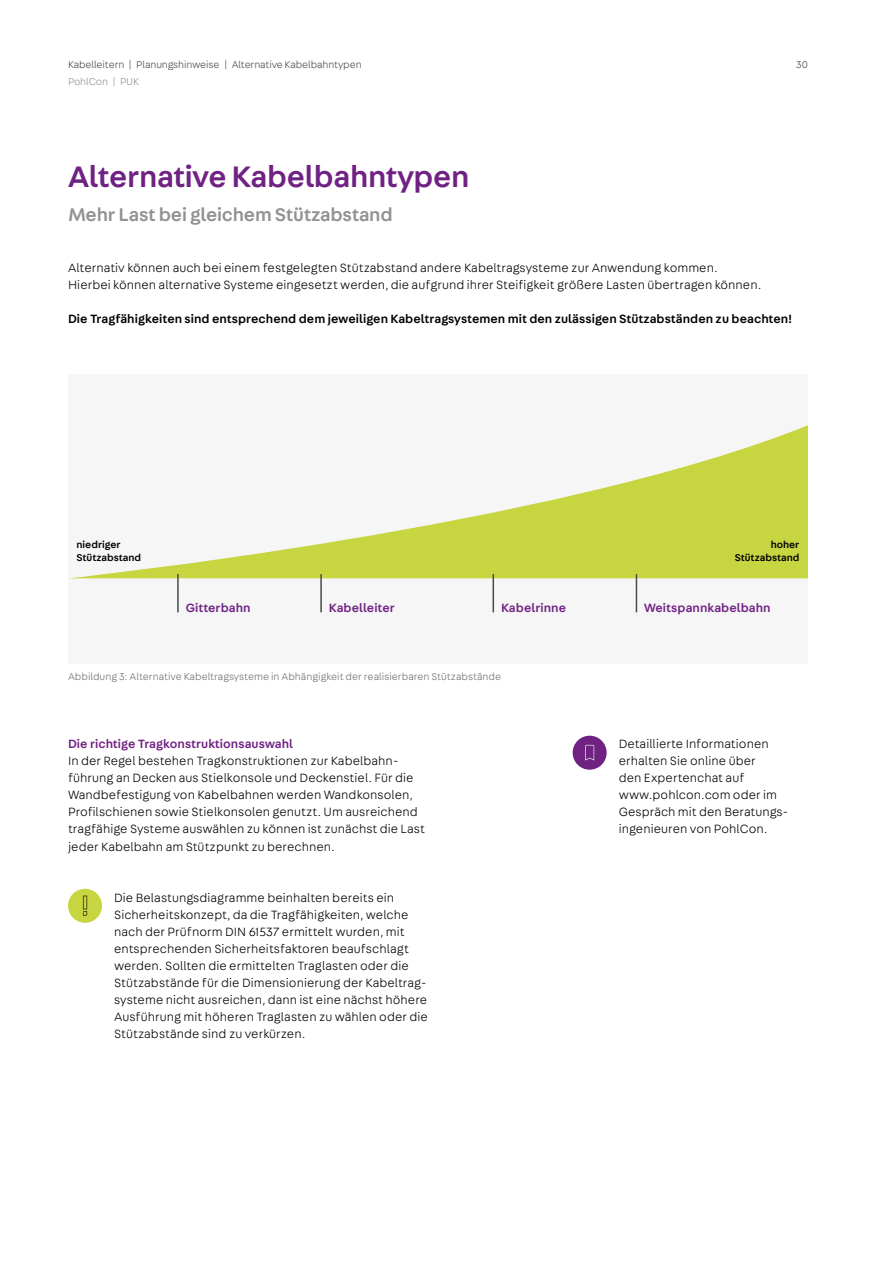
<style>
.page{position:relative;width:893px;height:1263px;background:#fff}
.page>*{position:absolute;margin:0;border:0;box-sizing:border-box;transform-origin:0 0}
.t1{font:500 31.5px "Fabriga";letter-spacing:-.01em;color:#702283}
.t2{font:500 19.5px "Fabriga";letter-spacing:-.01em;color:#929292}
.t3{font:300 12.75px/17px "Fabriga";letter-spacing:.005em;color:#000}
.t4{font:500 12.75px "Fabriga";letter-spacing:.005em;color:#000}
.t5{font:500 12.75px "Fabriga";letter-spacing:.005em;color:#702283}
.t6{font:300 10.5px "Fabriga";color:#706f6f}
.t7{font:300 10.5px "Fabriga";letter-spacing:-.01em;color:#4a4a49}
.t8{font:500 10.5px/13.6px "Fabriga";color:#000;text-align:right}
.t9{font:300 10.5px "Fabriga";letter-spacing:-.01em;color:#929292}
</style>
<div class="page">
<div style="left:68px;top:374px;width:740px;height:289px;background:#f6f6f6"></div>
<svg style="left:72px;top:425px;width:736px;height:153px"></svg>
<hr style="left:177px;top:574px;width:2px;height:38px;background:#4a4a49">
<hr style="left:320px;top:574px;width:2px;height:38px;background:#4a4a49">
<hr style="left:493px;top:574px;width:1px;height:38px;background:#4a4a49">
<hr style="left:636px;top:574px;width:1px;height:38px;background:#4a4a49">
<div style="left:68px;top:889px;width:34px;height:34px;background:#c7d540;border-radius:50%"></div>
<svg style="left:83px;top:909px;width:4px;height:7px"></svg>
<svg style="left:83px;top:896px;width:4px;height:13px"></svg>
<div style="left:573px;top:736px;width:34px;height:34px;background:#702283;border-radius:50%"></div>
<svg style="left:585px;top:745px;width:9px;height:15px"></svg>
<p class="t7" style="left:68px;top:58px;width:295px">Kabelleitern | Planungshinweise | Alternative Kabelbahntypen</p>
<p class="t9" style="left:68px;top:75px;width:73px">PohlCon | PUK</p>
<h1 class="t1" style="left:68px;top:155px;width:403px">Alternative Kabelbahntypen</h1>
<h2 class="t2" style="left:68px;top:201px;width:326px">Mehr Last bei gleichem Stützabstand</h2>
<p class="t7" style="left:796px;top:58px;width:13px">30</p>
<p class="t3" style="left:68px;top:259px;width:695px">Alternativ können auch bei einem festgelegten Stützabstand andere Kabeltragsysteme zur Anwendung kommen.<br>Hierbei können alternative Systeme eingesetzt werden, die aufgrund ihrer Steifigkeit größere Lasten übertragen können.</p>
<p class="t4" style="left:68px;top:310px;width:726px">Die Tragfähigkeiten sind entsprechend dem jeweiligen Kabeltragsystemen mit den zulässigen Stützabständen zu beachten!</p>
<p class="t8" style="left:77px;top:537px;width:66px;text-align:left">niedriger<br>Stützabstand</p>
<p class="t8" style="left:735px;top:537px;width:66px">hoher<br>Stützabstand</p>
<p class="t5" style="left:186px;top:599px;width:66px">Gitterbahn</p>
<p class="t5" style="left:329px;top:599px;width:68px">Kabelleiter</p>
<p class="t5" style="left:501px;top:599px;width:67px">Kabelrinne</p>
<p class="t5" style="left:644px;top:599px;width:128px">Weitspannkabelbahn</p>
<p class="t6" style="left:68px;top:670px;width:435px">Abbildung 3: Alternative Kabeltragsysteme in Abhängigkeit der realisierbaren Stützabstände</p>
<p class="t5" style="left:68px;top:735px;width:227px">Die richtige Tragkonstruktionsauswahl</p>
<p class="t3" style="left:68px;top:752px;width:358px">In der Regel bestehen Tragkonstruktionen zur Kabelbahn&shy;führung an Decken aus Stielkonsole und Deckenstiel. Für die Wandbefestigung von Kabelbahnen werden Wandkonsolen, Profilschienen sowie Stielkonsolen genutzt. Um ausreichend tragfähige Systeme auswählen zu können ist zunächst die Last jeder Kabelbahn am Stützpunkt zu berechnen.</p>
<p class="t3" style="left:114px;top:888px;width:315px">Die Belastungsdiagramme beinhalten bereits ein Sicherheitskonzept, da die Tragfähigkeiten, welche nach der Prüfnorm DIN 61537 ermittelt wurden, mit entsprechenden Sicherheitsfaktoren beaufschlagt werden. Sollten die ermittelten Traglasten oder die Stützabstände für die Dimensionierung der Kabeltrag&shy;systeme nicht ausreichen, dann ist eine nächst höhere Ausführung mit höheren Traglasten zu wählen oder die Stützabstände sind zu verkürzen.</p>
<p class="t3" style="left:619px;top:735px;width:171px">Detaillierte Informationen erhalten Sie online über<br>den Expertenchat auf www.pohlcon.com oder im<br>Gespräch mit den Beratungs&shy;ingenieuren von PohlCon.</p>
</div>
